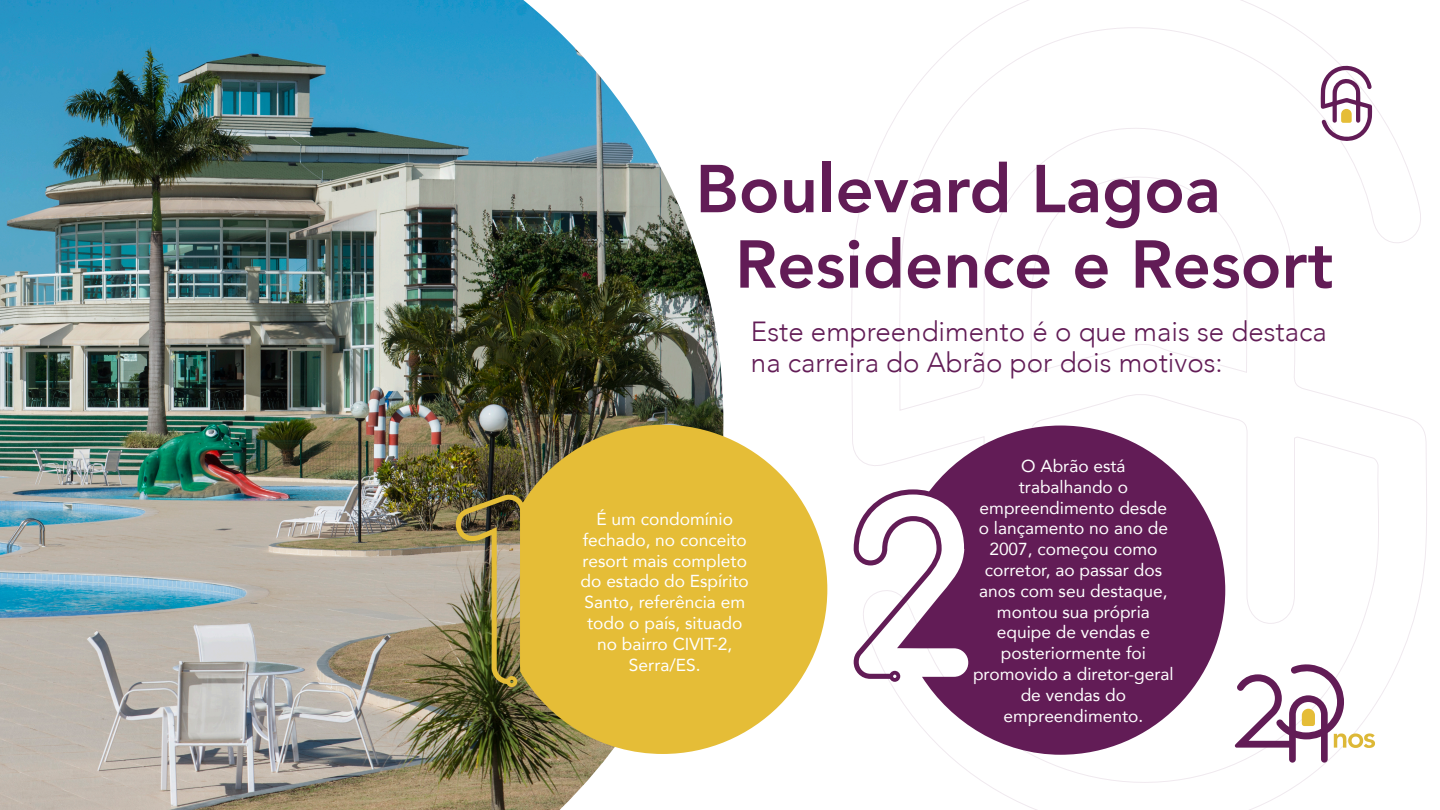
<style>
.page{position:relative;width:1440px;height:810px;background:#fff}
.page>*{position:absolute;margin:0;border:0;box-sizing:border-box;transform-origin:0 0}
.t1{font:800 66.9px/75.4px "Avenir";color:#621c56}
.t2{font:300 27.67px/31.5px "Avenir";color:#621c56}
.t3{font:17.33px/20.8px "Avenir";color:#fff;text-align:center}
</style>
<div class="page">
<svg style="left:851px;top:0;width:576px;height:810px"></svg>
<img style="left:0;top:0;width:723px;height:810px">
<svg style="left:1321px;top:63px;width:51px;height:81px"></svg>
<svg style="left:520px;top:425px;width:307px;height:329px;background:#debd4e"></svg>
<img style="left:456px;top:495px;width:69px;height:192px">
<svg style="left:854px;top:489px;width:43px;height:193px"></svg>
<svg style="left:897px;top:426px;width:328px;height:329px;fill:#621c56"></svg>
<svg style="left:1234px;top:664px;width:141px;height:99px"></svg>
<h1 class="t1" style="left:735px;top:151px;width:600px;text-indent:-40px">Boulevard Lagoa<br>Residence e Resort</h1>
<h2 class="t2" style="left:751px;top:316px;width:577px">Este empreendimento é o que mais se destaca na carreira do Abrão por dois motivos:</h2>
<p class="t3" style="left:581px;top:508px;width:170px">É um condomínio fechado, no conceito resort mais completo do estado do Espírito<br>Santo, referência em todo o país, situado no bairro CIVIT-2,<br>Serra/ES.</p>
<p class="t3" style="left:973px;top:455px;width:202px">O Abrão está trabalhando o empreendimento desde o lançamento no ano de<br>2007, começou como corretor, ao passar dos anos com seu destaque, montou sua própria equipe de vendas e posteriormente foi promovido a diretor-geral de vendas do empreendimento.</p>
</div>
